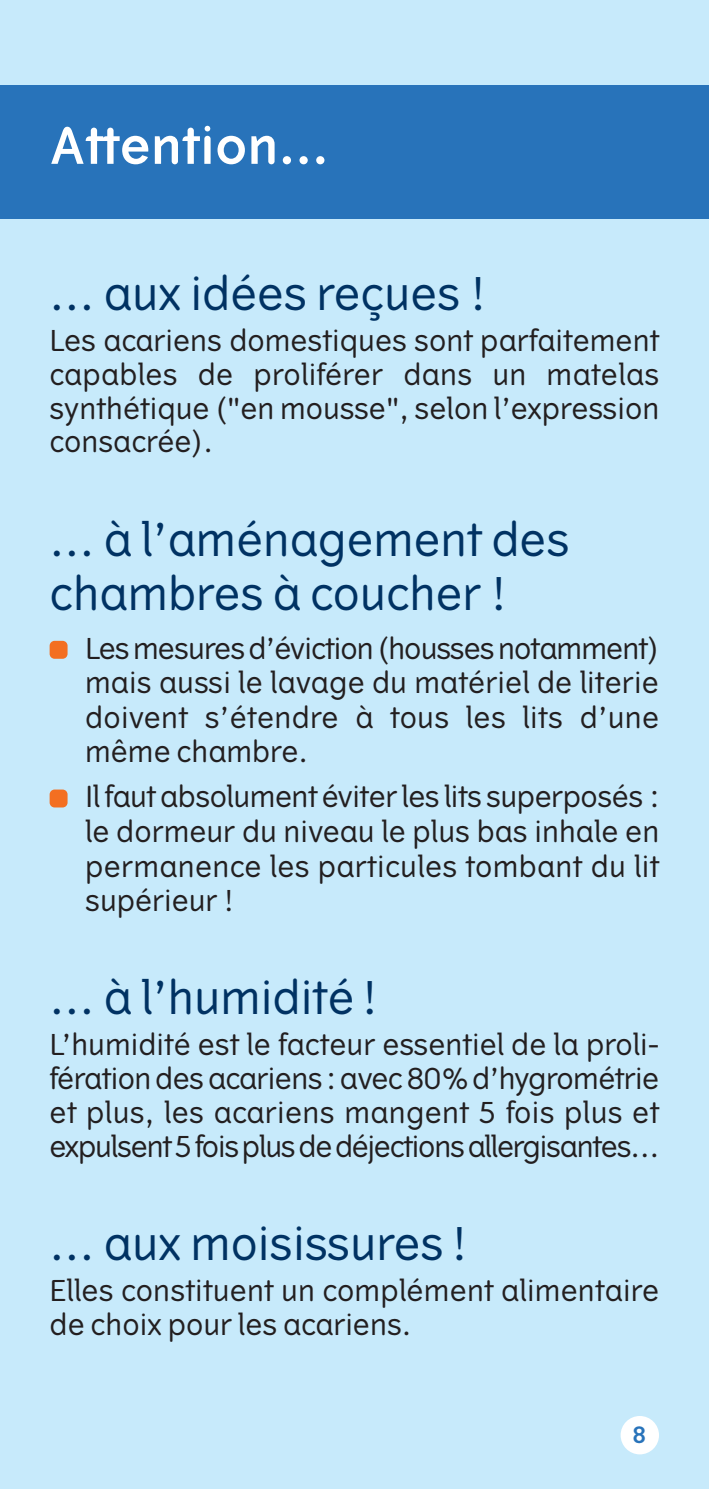
<style>
.page{position:relative;width:709px;height:1489px;background:#fff}
.page>*{position:absolute;margin:0;border:0;box-sizing:border-box;transform-origin:0 0}
.t1{font:600 50px "Vertigo";color:#fff}
.t2{font:45px/54px "Vertigo";color:#003263}
.t3{font:28.75px/33.8px "Vertigo";color:#231f20;text-align:justify}
.t4{font:600 22.5px "Vertigo";color:#2873ba}
</style>
<div class="page">
<div style="left:0;top:0;width:709px;height:1488px;background:#c7eafb"></div>
<div style="left:50px;top:640px;width:18px;height:18px;background:#f36f21;border-radius:5px"></div>
<div style="left:50px;top:789px;width:18px;height:18px;background:#f36f21;border-radius:5px"></div>
<div style="left:620px;top:1415px;width:39px;height:39px;background:#fff;border-radius:50%"></div>
<div style="left:0;top:85px;width:709px;height:133px;background:#2873ba"></div>
<h1 class="t1" style="left:50px;top:124px;width:280px">Attention…</h1>
<h2 class="t2" style="left:50px;top:271px;width:436px">… aux idées reçues !</h2>
<p class="t3" style="left:50px;top:326px;width:611px">Les acariens domestiques sont parfaitement capables de proliférer dans un matelas synthétique ("en mousse", selon l’expression consacrée).</p>
<h2 class="t2" style="left:50px;top:516px;width:521px">… à l’aménagement des chambres à coucher !</h2>
<p class="t3" style="left:85px;top:633px;width:576px;line-height:34.5px">Les mesures d’éviction (housses notamment) mais aussi le lavage du matériel de literie doivent s’étendre à tous les lits d’une même chambre.</p>
<p class="t3" style="left:85px;top:782px;width:576px;line-height:34.5px">Il faut absolument éviter les lits superposés : le dormeur du niveau le plus bas inhale en permanence les particules tombant du lit supérieur !</p>
<h2 class="t2" style="left:50px;top:975px;width:328px">… à l’humidité !</h2>
<p class="t3" style="left:50px;top:1030px;width:611px">L’humidité est le facteur essentiel de la proli&shy;fération des acariens : avec 80% d’hygrométrie et plus, les acariens mangent 5 fois plus et expulsent 5 fois plus de déjections allergisantes…</p>
<h2 class="t2" style="left:50px;top:1220px;width:417px">… aux moisissures !</h2>
<p class="t3" style="left:50px;top:1275px;width:611px">Elles constituent un complément alimentaire de choix pour les acariens.</p>
<p class="t4" style="left:632px;top:1424px;width:15px">8</p>
</div>
